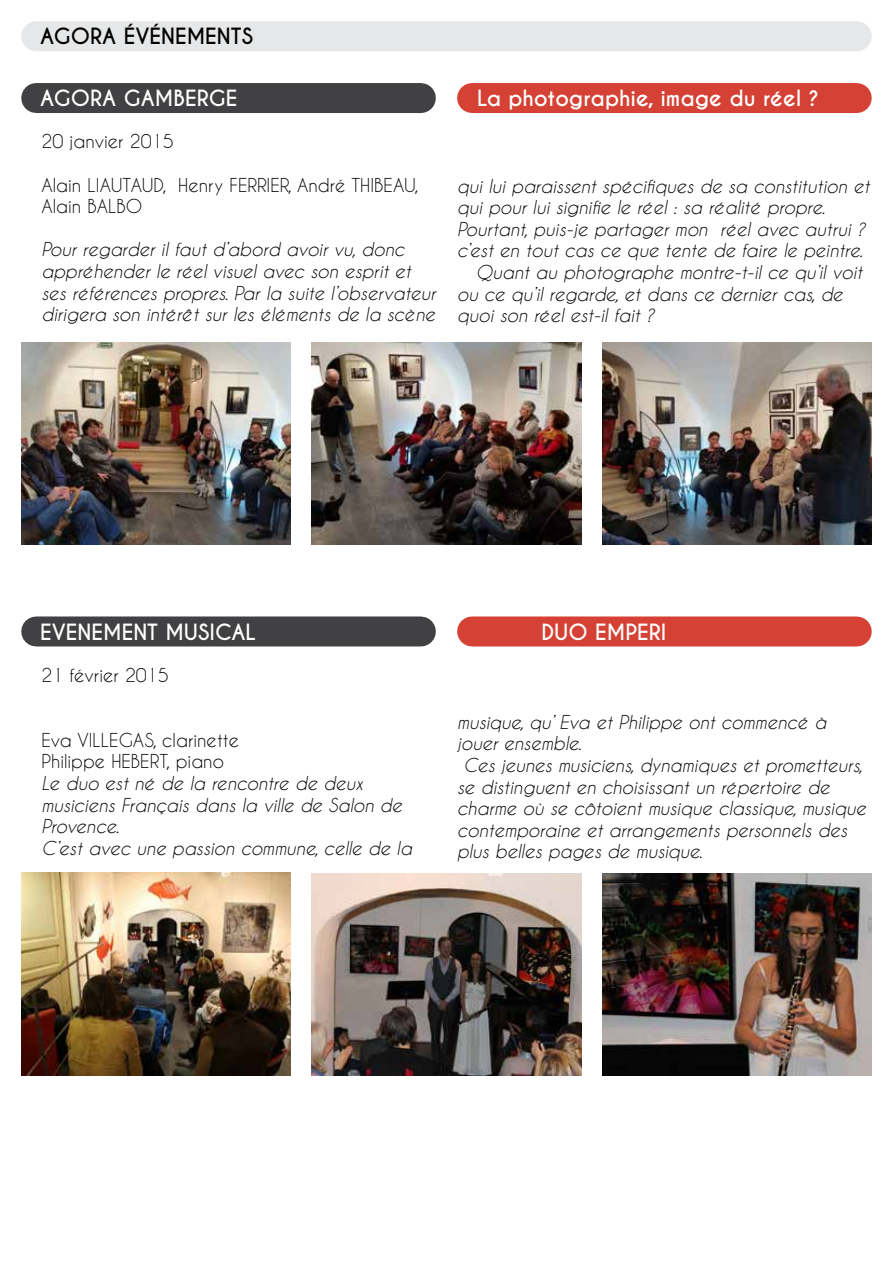
<style>
.page{position:relative;width:893px;height:1263px;background:#fff}
.page>*{position:absolute;margin:0;border:0;box-sizing:border-box;transform-origin:0 0}
.t1{font:700 21px "Caviar Dreams";color:#fff}
.t2{font:700 21px "Caviar Dreams";color:#000}
.t3{font:italic 18px/21.6px "Caviar Dreams";color:#000}
.t4{font:18px/21.6px "Caviar Dreams";color:#000}
</style>
<div class="page">
<div style="left:36px;top:21px;width:821px;height:30px;background:#e6e7e8"></div>
<div style="left:36px;top:83px;width:385px;height:30px;background:#414042"></div>
<div style="left:472px;top:83px;width:385px;height:30px;background:#d54134"></div>
<div style="left:36px;top:616px;width:385px;height:30px;background:#414042"></div>
<div style="left:472px;top:616px;width:385px;height:30px;background:#d54134"></div>
<img style="left:21px;top:343px;width:270px;height:202px">
<img style="left:312px;top:343px;width:269px;height:202px">
<img style="left:602px;top:343px;width:270px;height:202px">
<img style="left:602px;top:873px;width:270px;height:202px">
<img style="left:312px;top:873px;width:269px;height:202px">
<img style="left:21px;top:872px;width:270px;height:203px">
<p class="t2" style="left:40px;top:24px;width:214px">AGORA ÉVÉNEMENTS</p>
<p class="t1" style="left:40px;top:86px;width:199px">AGORA GAMBERGE</p>
<p class="t1" style="left:477px;top:86px;width:343px">LA PHOTOGRAPHIE, IMAGE DU RÉEL ?</p>
<p class="t4" style="left:41px;top:130px;width:134px">20 janvier 2015</p>
<p class="t4" style="left:41px;top:174px;width:379px">Alain LIAUTAUD, Henry FERRIER, André THIBEAU,<br>Alain BALBO</p>
<p class="t3" style="left:41px;top:239px;width:396px">Pour regarder il faut d’abord avoir vu, donc appréhender le réel visuel avec son esprit et ses références propres. Par la suite l’observateur dirigera son intérêt sur les éléments de la scène</p>
<p class="t3" style="left:457px;top:175px;width:414px">qui lui paraissent spécifiques de sa constitution et</p>
<p class="t3" style="left:457px;top:197px;width:369px">qui pour lui signifie le réel : sa réalité propre.</p>
<p class="t3" style="left:457px;top:218px;width:410px">Pourtant, puis-je partager mon réel avec autrui ?</p>
<p class="t3" style="left:457px;top:240px;width:407px">c’est en tout cas ce que tente de faire le peintre.</p>
<p class="t3" style="left:476px;top:261px;width:388px">Quant au photographe montre-t-il ce qu’il voit</p>
<p class="t3" style="left:457px;top:283px;width:387px">ou ce qu’il regarde, et dans ce dernier cas, de</p>
<p class="t3" style="left:457px;top:305px;width:199px">quoi son réel est-il fait ?</p>
<p class="t1" style="left:40px;top:619px;width:40px">EVENEMENT</p>
<p class="t1" style="left:165px;top:619px;width:14px">MUSICAL</p>
<p class="t1" style="left:541px;top:619px;width:67px">DUO EMPERI</p>
<p class="t4" style="left:41px;top:664px;width:129px">21 février 2015</p>
<p class="t4" style="left:41px;top:729px;width:199px">Eva VILLEGAS, clarinette<br>Philippe HEBERT, piano</p>
<p class="t3" style="left:41px;top:772px;width:372px">Le duo est né de la rencontre de deux musiciens Français dans la ville de Salon de<br>Provence.<br>C’est avec une passion commune, celle de la</p>
<p class="t3" style="left:457px;top:711px;width:371px">musique, qu’ Eva et Philippe ont commencé à</p>
<p class="t3" style="left:457px;top:733px;width:126px">jouer ensemble.</p>
<p class="t3" style="left:463px;top:754px;width:401px">Ces jeunes musiciens, dynamiques et prometteurs,</p>
<p class="t3" style="left:457px;top:776px;width:374px">se distinguent en choisissant un répertoire de</p>
<p class="t3" style="left:457px;top:797px;width:411px">charme où se côtoient musique classique, musique</p>
<p class="t3" style="left:457px;top:819px;width:391px">contemporaine et arrangements personnels des</p>
<p class="t3" style="left:457px;top:841px;width:247px">plus belles pages de musique.</p>
</div>
